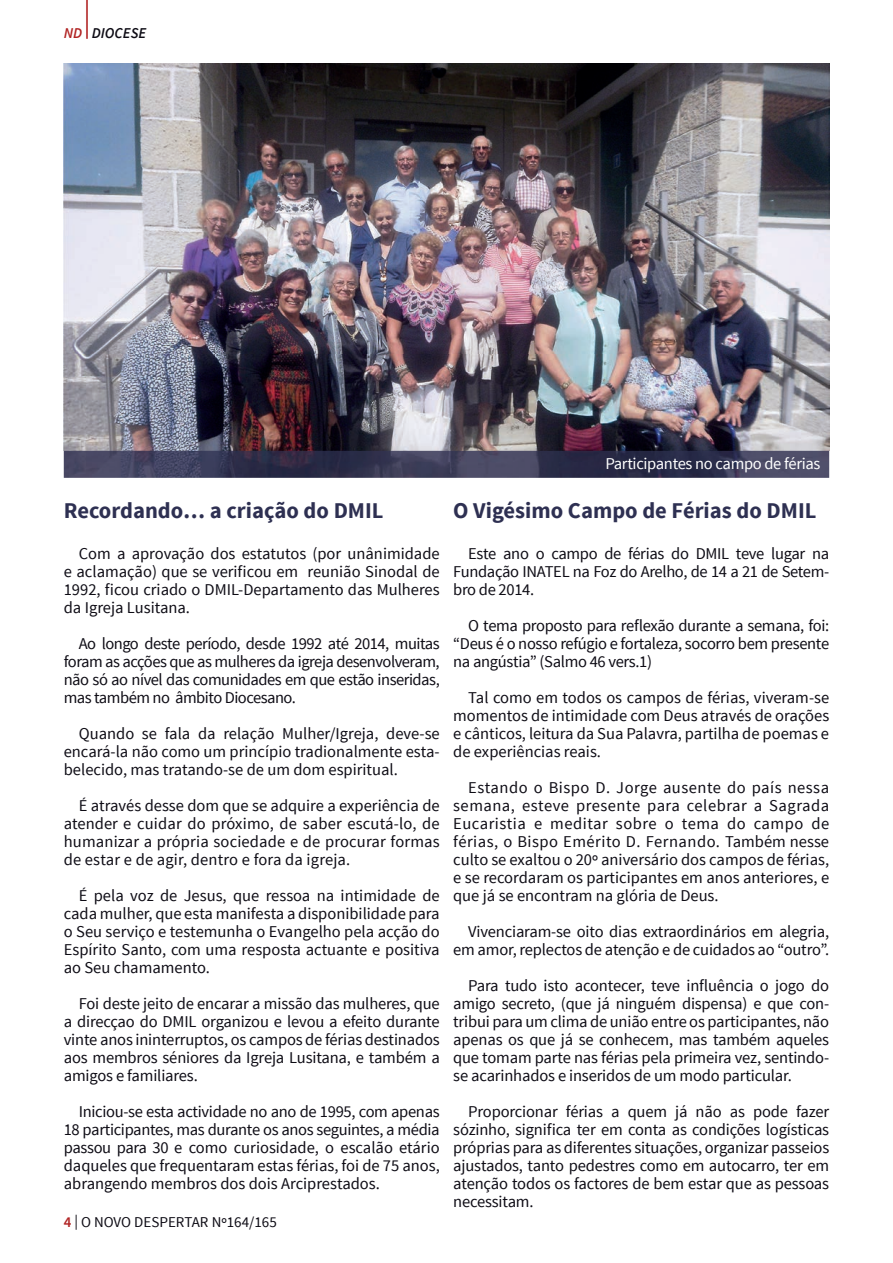
<style>
.page{position:relative;width:893px;height:1263px;background:#fff}
.page>*{position:absolute;margin:0;border:0;box-sizing:border-box;transform-origin:0 0}
.t1{font:italic 600 39px "Source Sans Pro";color:#b12424;scale:.38 1}
.t2{font:700 22.5px "Source Sans Pro";color:#2e3052}
.t3{font:16.5px/18px "Source Sans Pro";letter-spacing:-.01em;color:#0e0c15;text-align:justify}
.t4{font:16.5px "Source Sans Pro";letter-spacing:-.02em;color:#fff}
.t5{font:15px "Source Sans Pro";color:#0e0c15}
.t6{font:italic 600 15px "Source Sans Pro";color:#0e0c15}
.t7{font:italic 600 15px "Source Sans Pro";color:#b12424}
.s1{font-weight:600;color:#b12424}
</style>
<div class="page">
<img style="left:64px;top:64px;width:765px;height:414px">
<hr style="left:87px;top:0;width:1px;height:39px;background:#b12424">
<h1 class="t1" style="left:85px;top:-8px;width:11px">|</h1>
<p class="t6" style="left:92px;top:24px;width:56px">DIOCESE</p>
<p class="t7" style="left:64px;top:24px;width:20px">ND</p>
<h2 class="t2" style="left:64px;top:496px;width:321px">Recordando… a criação do DMIL</h2>
<p class="t3" style="left:64px;top:545px;width:377px;text-indent:15px">Com a aprovação dos estatutos (por unânimidade e aclamação) que se verificou em reunião Sinodal de 1992, ficou criado o DMIL-Departamento das Mulheres da Igreja Lusitana.</p>
<p class="t3" style="left:64px;top:635px;width:377px;text-indent:15px">Ao longo deste período, desde 1992 até 2014, muitas foram as acções que as mulheres da igreja desenvolveram, não só ao nível das comunidades em que estão inseridas, mas também no âmbito Diocesano.</p>
<p class="t3" style="left:64px;top:725px;width:377px;text-indent:15px">Quando se fala da relação Mulher/Igreja, deve-se encará-la não como um princípio tradionalmente esta&shy;belecido, mas tratando-se de um dom espiritual.</p>
<p class="t3" style="left:64px;top:797px;width:377px;text-indent:15px">É através desse dom que se adquire a experiência de atender e cuidar do próximo, de saber escutá-lo, de humanizar a própria sociedade e de procurar formas de estar e de agir, dentro e fora da igreja.</p>
<p class="t3" style="left:64px;top:887px;width:377px;text-indent:15px">É pela voz de Jesus, que ressoa na intimidade de cada mulher, que esta manifesta a disponibilidade para o Seu serviço e testemunha o Evangelho pela acção do Espírito Santo, com uma resposta actuante e positiva ao Seu chamamento.</p>
<p class="t3" style="left:64px;top:995px;width:377px;text-indent:15px">Foi deste jeito de encarar a missão das mulheres, que a direcçao do DMIL organizou e levou a efeito durante vinte anos ininterruptos, os campos de férias destinados aos membros séniores da Igreja Lusitana, e também a amigos e familiares.</p>
<p class="t3" style="left:64px;top:1103px;width:377px;text-indent:15px">Iniciou-se esta actividade no ano de 1995, com apenas 18 participantes, mas durante os anos seguintes, a média passou para 30 e como curiosidade, o escalão etário daqueles que frequentaram estas férias, foi de 75 anos, abrangendo membros dos dois Arciprestados.</p>
<p class="t5" style="left:64px;top:1213px;width:215px"><span class="s1">4</span> | O NOVO DESPERTAR Nº164/165</p>
<p class="t4" style="left:605px;top:453px;width:217px">Participantes no campo de férias</p>
<h2 class="t2" style="left:453px;top:496px;width:365px">O Vigésimo Campo de Férias do DMIL</h2>
<p class="t3" style="left:453px;top:545px;width:377px;text-indent:15px">Este ano o campo de férias do DMIL teve lugar na Fundação INATEL na Foz do Arelho, de 14 a 21 de Setem&shy;bro de 2014.</p>
<p class="t3" style="left:453px;top:617px;width:377px;text-indent:15px">O tema proposto para reflexão durante a semana, foi: “Deus é o nosso refúgio e fortaleza, socorro bem presente na angústia” (Salmo 46 vers.1)</p>
<p class="t3" style="left:453px;top:689px;width:377px;text-indent:15px">Tal como em todos os campos de férias, viveram-se momentos de intimidade com Deus através de orações e cânticos, leitura da Sua Palavra, partilha de poemas e de experiências reais.</p>
<p class="t3" style="left:453px;top:779px;width:377px;text-indent:15px">Estando o Bispo D. Jorge ausente do país nessa semana, esteve presente para celebrar a Sagrada Eucaristia e meditar sobre o tema do campo de férias, o Bispo Emérito D. Fernando. Também nesse culto se exaltou o 20º aniversário dos campos de férias, e se recordaram os participantes em anos anteriores, e que já se encontram na glória de Deus.</p>
<p class="t3" style="left:453px;top:923px;width:377px;text-align:right">Vivenciaram-se oito dias extraordinários em alegria, em amor, replectos de atenção e de cuidados ao “outro”.</p>
<p class="t3" style="left:453px;top:977px;width:377px;text-indent:15px">Para tudo isto acontecer, teve influência o jogo do amigo secreto, (que já ninguém dispensa) e que con&shy;tribui para um clima de união entre os participantes, não apenas os que já se conhecem, mas também aqueles que tomam parte nas férias pela primeira vez, sentindo&shy;se acarinhados e inseridos de um modo particular.</p>
<p class="t3" style="left:453px;top:1103px;width:377px;text-indent:15px">Proporcionar férias a quem já não as pode fazer sózinho, significa ter em conta as condições logísticas próprias para as diferentes situações, organizar passeios ajustados, tanto pedestres como em autocarro, ter em atenção todos os factores de bem estar que as pessoas necessitam.</p>
</div>
